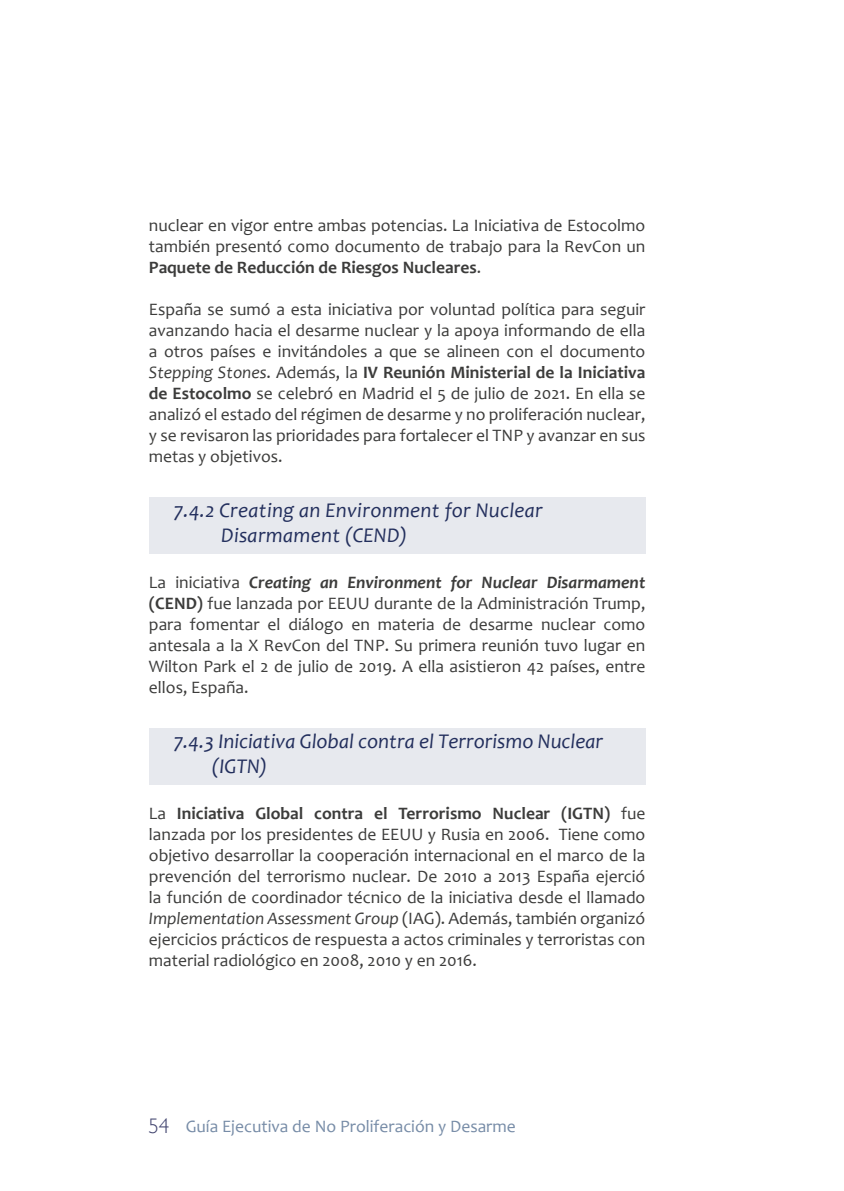
<style>
.page{position:relative;width:844px;height:1191px;background:#fff}
.page>*{position:absolute;margin:0;border:0;box-sizing:border-box;transform-origin:0 0}
.t1{font:italic 21px/25.2px "Candara";color:#232f5d}
.PÁRRAFO{font:17.5px/21px "Candara";color:#3c3c3b;text-align:justify}
.t2{font:17.5px "Candara";color:#778ca7}
.s1{font-weight:700}
.s2{font-style:italic}
.s3{font-weight:700;font-style:italic}
.s4{font-family:"Gill Sans";font-weight:300;font-size:21px;color:#3f426d}
</style>
<div class="page">
<div style="left:149px;top:497px;width:496px;height:56px;background:#e7e9ee"></div>
<div style="left:149px;top:728px;width:496px;height:56px;background:#e7e9ee"></div>
<p class="PÁRRAFO" style="left:149px;top:215px;width:498px">nuclear en vigor entre ambas potencias. La Iniciativa de Estocolmo también presentó como documento de trabajo para la RevCon un <span class="s1">Paquete de Reducción de Riesgos Nucleares</span>.</p>
<p class="PÁRRAFO" style="left:149px;top:299px;width:498px">España se sumó a esta iniciativa por voluntad política para seguir avanzando hacia el desarme nuclear y la apoya informando de ella a otros países e invitándoles a que se alineen con el documento <span class="s2">Stepping Stones</span>. Además, la <span class="s1">IV Reunión Ministerial de la Iniciativa de Estocolmo</span> se celebró en Madrid el 5 de julio de 2021. En ella se analizó el estado del régimen de desarme y no proliferación nuclear, y se revisaron las prioridades para fortalecer el TNP y avanzar en sus metas y objetivos.</p>
<h2 class="t1" style="left:221px;top:497px;width:323px;text-indent:-47px">7.4.2 Creating an Environment for Nuclear<br>Disarmament (CEND)</h2>
<p class="PÁRRAFO" style="left:149px;top:572px;width:498px">La iniciativa <span class="s3">Creating an Environment for Nuclear Disarmament </span><span class="s1">(CEND)</span> fue lanzada por EEUU durante de la Administración Trump, para fomentar el diálogo en materia de desarme nuclear como antesala a la X RevCon del TNP. Su primera reunión tuvo lugar en Wilton Park el 2 de julio de 2019. A ella asistieron 42 países, entre ellos, España.</p>
<h2 class="t1" style="left:212px;top:728px;width:392px;text-indent:-38px">7.4.3 Iniciativa Global contra el Terrorismo Nuclear (IGTN)</h2>
<p class="PÁRRAFO" style="left:149px;top:803px;width:498px">La <span class="s1">Iniciativa Global contra el Terrorismo Nuclear (IGTN)</span> fue lanzada por los presidentes de EEUU y Rusia en 2006. Tiene como objetivo desarrollar la cooperación internacional en el marco de la prevención del terrorismo nuclear. De 2010 a 2013 España ejerció la función de coordinador técnico de la iniciativa desde el llamado <span class="s2">Implementation Assessment Group</span> (IAG). Además, también organizó ejercicios prácticos de respuesta a actos criminales y terroristas con material radiológico en 2008, 2010 y en 2016.</p>
<p class="t2" style="left:148px;top:1115px;width:369px"><span class="s4">54</span> Guía Ejecutiva de No Proliferación y Desarme</p>
</div>
